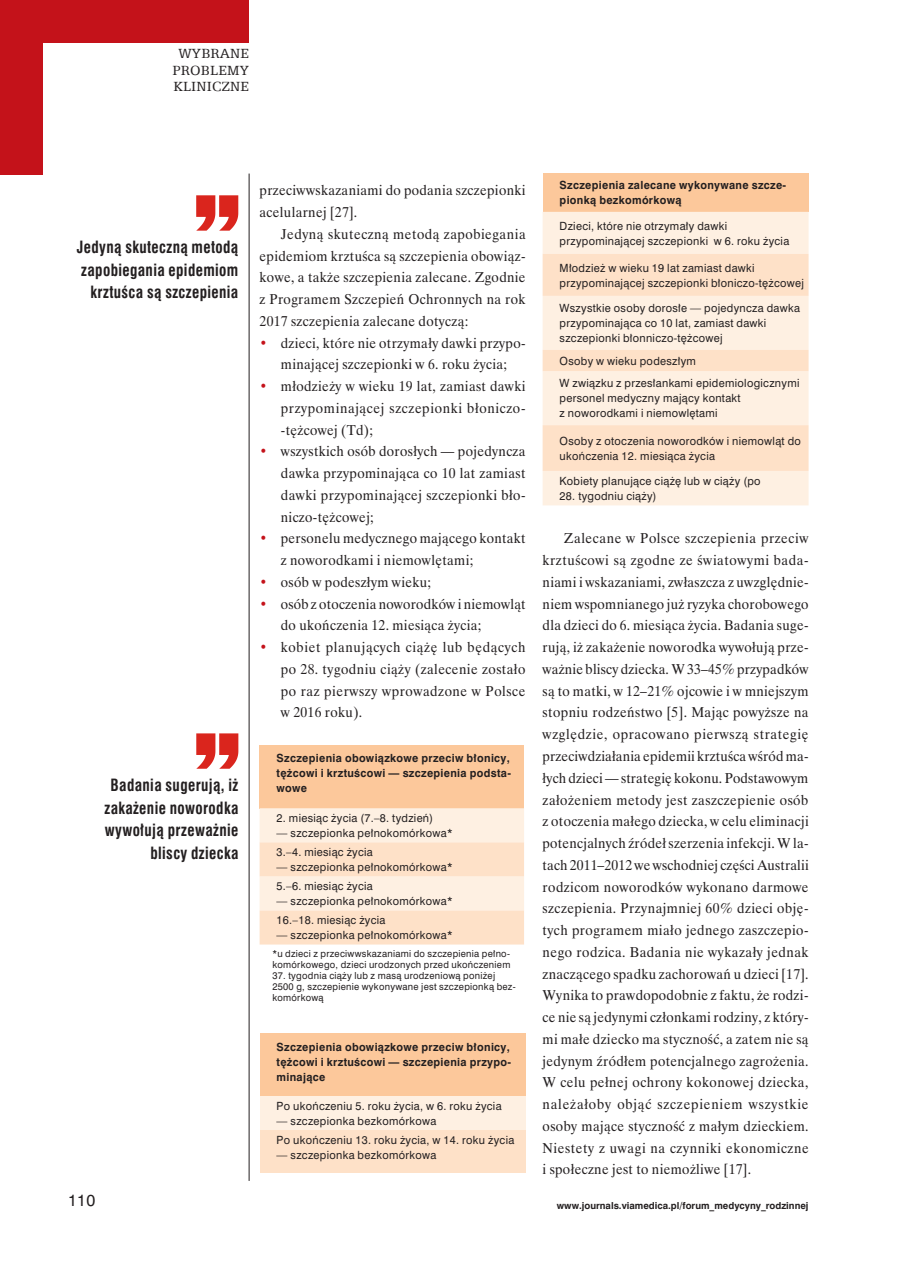
<style>
.page{position:relative;width:915px;height:1276px;background:#fff}
.page>*{position:absolute;margin:0;border:0;box-sizing:border-box;transform-origin:0 0}
._88_notka_lewa{font:700 16.5px/22.5px "Swis 721 Cn EU";letter-spacing:.025em;color:#231f20;text-align:right;scale:.92 1}
.t1{font:15px/16.5px "Egyptian 505 EU";letter-spacing:.015em;color:#231f20;text-align:center}
.t2{font:15px "Swis 721 PL";color:#231f20}
._072_-_Tekst_-_nastę{font:14.25px/21.8px "Time Ibis EE";letter-spacing:.025em;color:#231f20;text-align:justify;scale:.95 1}
.T3_-_Tabela_-_tekst{font:10.5px/15px "Swis 721 PL";letter-spacing:.03em;color:#231f20}
.T2_-_Tabela_-_nagłów{font:700 10.5px/15px "Swis 721 PL";letter-spacing:.03em;color:#231f20;text-align:justify}
.T3_-_Tabela_-_przypi{font:9px/11.1px "Swis 721 PL";letter-spacing:.03em;color:#231f20}
.t3{font:700 9px "Swis 721 PL";color:#231f20}
.s1{color:#c4121a}
</style>
<div class="page">
<div style="left:21px;top:0;width:228px;height:42px;background:#c4121a"></div>
<div style="left:0;top:0;width:42px;height:174px;background:#c4121a"></div>
<hr style="left:249px;top:174px;width:1px;height:1007px;background:#231f20">
<div style="left:259px;top:745px;width:265px;height:63px;background:#fcc89b"></div>
<svg style="left:259px;top:808px;width:265px;height:136px;background:#fde8d5"></svg>
<div style="left:259px;top:1033px;width:266px;height:63px;background:#fcc89b"></div>
<div style="left:259px;top:1096px;width:266px;height:34px;background:#fef0e2"></div>
<div style="left:259px;top:1130px;width:266px;height:42px;background:#fee1c8"></div>
<div style="left:542px;top:174px;width:266px;height:38px;background:#fcc89b"></div>
<div style="left:542px;top:212px;width:266px;height:293px;background:#fef0e2"></div>
<svg style="left:542px;top:254px;width:266px;height:217px;background:#fee9d6"></svg>
<svg style="left:196px;top:195px;width:42px;height:36px"></svg>
<svg style="left:196px;top:733px;width:42px;height:35px"></svg>
<p class="t1" style="left:172px;top:45px;width:78px">WYBRANE<br>PROBLEMY<br>KLINICZNE</p>
<p class="_88_notka_lewa" style="left:77px;top:237px;width:177px">Jedyną skuteczną metodą zapobiegania epidemiom krztuśca są szczepienia</p>
<p class="_88_notka_lewa" style="left:104px;top:774px;width:147px">Badania sugerują, iż zakażenie noworodka wywołują przeważnie bliscy dziecka</p>
<p class="_072_-_Tekst_-_nastę" style="left:259px;top:179px;width:281px">przeciwwskazaniami do podania szczepionki acelularnej [27].</p>
<p class="_072_-_Tekst_-_nastę" style="left:259px;top:223px;width:281px;text-indent:21px">Jedyną skuteczną metodą zapobiegania epidemiom krztuśca są szczepienia obowiąz&shy;kowe, a także szczepienia zalecane. Zgodnie z Programem Szczepień Ochronnych na rok 2017 szczepienia zalecane dotyczą:</p>
<p class="_072_-_Tekst_-_nastę" style="left:259px;top:332px;width:281px;text-align:center"><span class="s1">•</span> dzieci, które nie otrzymały dawki przypo&shy;minającej szczepionki w 6. roku życia;</p>
<p class="_072_-_Tekst_-_nastę" style="left:281px;top:375px;width:259px;text-indent:-21px"><span class="s1">•</span> młodzieży w wieku 19 lat, zamiast dawki przypominającej szczepionki błoniczo--tężcowej (Td);</p>
<p class="_072_-_Tekst_-_nastę" style="left:281px;top:440px;width:259px;text-indent:-21px"><span class="s1">•</span> wszystkich osób dorosłych — pojedyncza dawka przypominająca co 10 lat zamiast dawki przypominającej szczepionki bło&shy;niczo-tężcowej;</p>
<p class="_072_-_Tekst_-_nastę" style="left:281px;top:527px;width:259px;text-indent:-21px"><span class="s1">•</span> personelu medycznego mającego kontakt z noworodkami i niemowlętami;</p>
<p class="_072_-_Tekst_-_nastę" style="left:259px;top:571px;width:182px"><span class="s1">•</span> osób w podeszłym wieku;</p>
<p class="_072_-_Tekst_-_nastę" style="left:281px;top:593px;width:259px;text-indent:-21px"><span class="s1">•</span> osób z otoczenia noworodków i niemowląt do ukończenia 12. miesiąca życia;</p>
<p class="_072_-_Tekst_-_nastę" style="left:281px;top:636px;width:259px;text-indent:-21px"><span class="s1">•</span> kobiet planujących ciążę lub będących po 28. tygodniu ciąży (zalecenie zostało po raz pierwszy wprowadzone w Polsce w 2016 roku).</p>
<p class="T2_-_Tabela_-_nagłów" style="left:276px;top:750px;width:236px">Szczepienia obowiązkowe przeciw błonicy, tężcowi i krztuścowi — szczepienia podsta&shy;wowe</p>
<p class="T3_-_Tabela_-_tekst" style="left:276px;top:810px;width:158px">2. miesiąc życia (7.–8. tydzień)</p>
<p class="T3_-_Tabela_-_tekst" style="left:276px;top:825px;width:177px">— szczepionka pełnokomórkowa*</p>
<p class="T3_-_Tabela_-_tekst" style="left:276px;top:844px;width:98px">3.–4. miesiąc życia</p>
<p class="T3_-_Tabela_-_tekst" style="left:276px;top:859px;width:177px">— szczepionka pełnokomórkowa*</p>
<p class="T3_-_Tabela_-_tekst" style="left:276px;top:878px;width:98px">5.–6. miesiąc życia</p>
<p class="T3_-_Tabela_-_tekst" style="left:276px;top:893px;width:177px">— szczepionka pełnokomórkowa*</p>
<p class="T3_-_Tabela_-_tekst" style="left:276px;top:912px;width:110px">16.–18. miesiąc życia</p>
<p class="T3_-_Tabela_-_tekst" style="left:276px;top:927px;width:177px">— szczepionka pełnokomórkowa*</p>
<p class="T3_-_Tabela_-_przypi" style="left:272px;top:948px;width:239px">*u dzieci z przeciwwskazaniami do szczepienia pełno&shy;komórkowego, dzieci urodzonych przed ukończeniem</p>
<p class="T3_-_Tabela_-_przypi" style="left:272px;top:970px;width:245px">37. tygodnia ciąży lub z masą urodzeniową poniżej<br>2500 g, szczepienie wykonywane jest szczepionką bez&shy;komórkową</p>
<p class="T2_-_Tabela_-_nagłów" style="left:276px;top:1039px;width:236px">Szczepienia obowiązkowe przeciw błonicy, tężcowi i krztuścowi — szczepienia przypo&shy;minające</p>
<p class="T3_-_Tabela_-_tekst" style="left:276px;top:1098px;width:226px">Po ukończeniu 5. roku życia, w 6. roku życia</p>
<p class="T3_-_Tabela_-_tekst" style="left:276px;top:1113px;width:161px">— szczepionka bezkomórkowa</p>
<p class="T3_-_Tabela_-_tekst" style="left:276px;top:1132px;width:239px">Po ukończeniu 13. roku życia, w 14. roku życia</p>
<p class="T3_-_Tabela_-_tekst" style="left:276px;top:1147px;width:161px">— szczepionka bezkomórkowa</p>
<p class="T2_-_Tabela_-_nagłów" style="left:559px;top:178px;width:228px">Szczepienia zalecane wykonywane szcze&shy;pionką bezkomórkową</p>
<p class="T3_-_Tabela_-_tekst" style="left:559px;top:218px;width:231px">Dzieci, które nie otrzymały dawki przypominającej szczepionki w 6. roku życia</p>
<p class="T3_-_Tabela_-_tekst" style="left:559px;top:260px;width:246px">Młodzież w wieku 19 lat zamiast dawki przypominającej szczepionki błoniczo-tężcowej</p>
<p class="T3_-_Tabela_-_tekst" style="left:559px;top:300px;width:242px">Wszystkie osoby dorosłe — pojedyncza dawka przypominająca co 10 lat, zamiast dawki szczepionki błonniczo-tężcowej</p>
<p class="T3_-_Tabela_-_tekst" style="left:559px;top:353px;width:138px">Osoby w wieku podeszłym</p>
<p class="T3_-_Tabela_-_tekst" style="left:559px;top:376px;width:241px">W związku z przesłankami epidemiologicznymi personel medyczny mający kontakt<br>z noworodkami i niemowlętami</p>
<p class="T3_-_Tabela_-_tekst" style="left:559px;top:433px;width:243px">Osoby z otoczenia noworodków i niemowląt do ukończenia 12. miesiąca życia</p>
<p class="T3_-_Tabela_-_tekst" style="left:559px;top:473px;width:202px">Kobiety planujące ciążę lub w ciąży (po</p>
<p class="T3_-_Tabela_-_tekst" style="left:559px;top:488px;width:98px">28. tygodniu ciąży)</p>
<p class="_072_-_Tekst_-_nastę" style="left:542px;top:527px;width:281px;text-indent:21px">Zalecane w Polsce szczepienia przeciw krztuścowi są zgodne ze światowymi bada&shy;niami i wskazaniami, zwłaszcza z uwzględnie&shy;niem wspomnianego już ryzyka chorobowego dla dzieci do 6. miesiąca życia. Badania suge&shy;rują, iż zakażenie noworodka wywołują prze&shy;ważnie bliscy dziecka. W 33–45% przypadków są to matki, w 12–21% ojcowie i w mniejszym stopniu rodzeństwo [5]. Mając powyższe na względzie, opracowano pierwszą strategię przeciwdziałania epidemii krztuśca wśród ma&shy;łych dzieci — strategię kokonu. Podstawowym założeniem metody jest zaszczepienie osób z otoczenia małego dziecka, w celu eliminacji potencjalnych źródeł szerzenia infekcji. W la&shy;tach 2011–2012 we wschodniej części Australii rodzicom noworodków wykonano darmowe szczepienia. Przynajmniej 60% dzieci obję&shy;tych programem miało jednego zaszczepio&shy;nego rodzica. Badania nie wykazały jednak znaczącego spadku zachorowań u dzieci [17].<br>Wynika to prawdopodobnie z faktu, że rodzi&shy;ce nie są jedynymi członkami rodziny, z który&shy;mi małe dziecko ma styczność, a zatem nie są jedynym źródłem potencjalnego zagrożenia.<br>W celu pełnej ochrony kokonowej dziecka, należałoby objąć szczepieniem wszystkie osoby mające styczność z małym dzieckiem.<br>Niestety z uwagi na czynniki ekonomiczne i społeczne jest to niemożliwe [17].</p>
<p class="t2" style="left:68px;top:1190px;width:29px">110</p>
<p class="t3" style="left:556px;top:1199px;width:253px">www.journals.viamedica.pl/forum_medycyny_rodzinnej</p>
</div>
